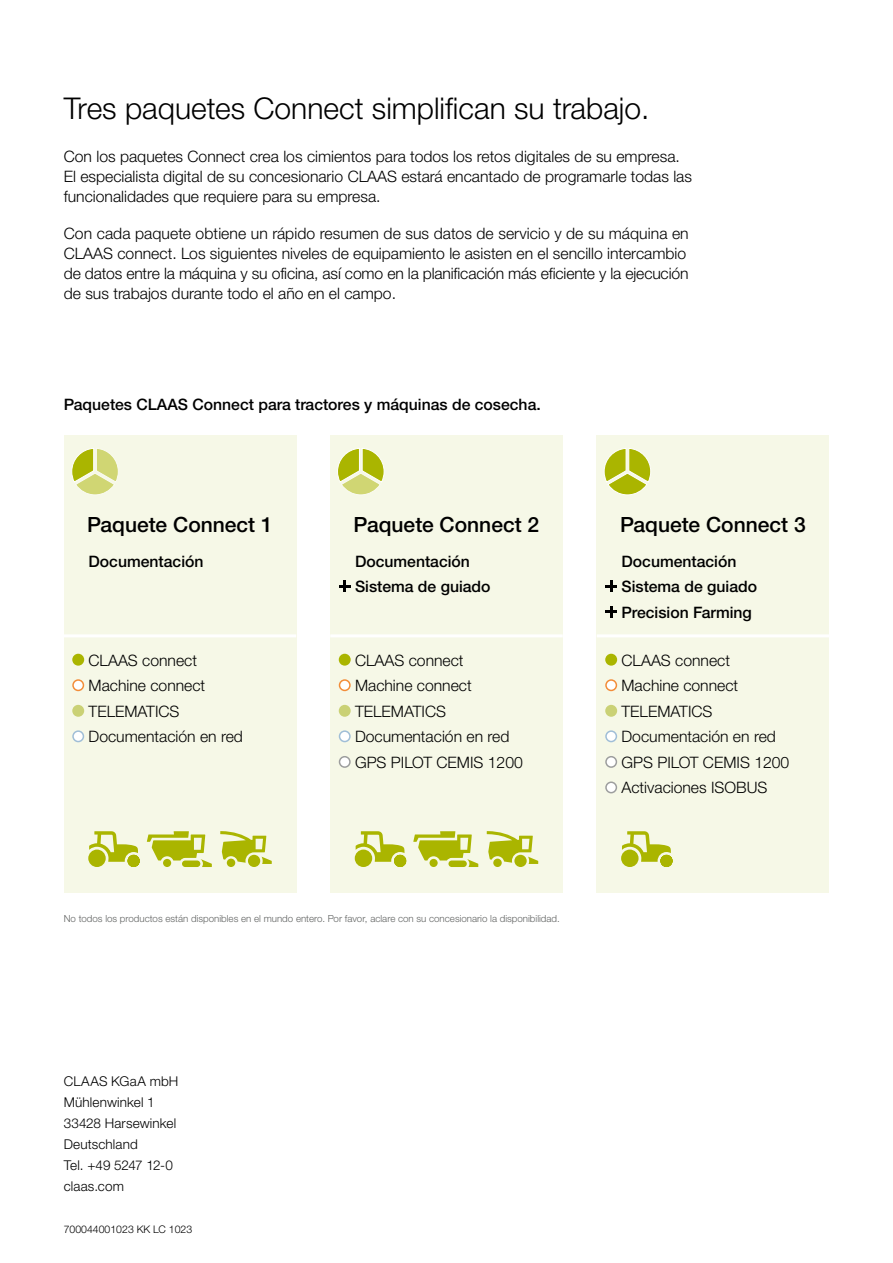
<style>
.page{position:relative;width:893px;height:1263px;background:#fff}
.page>*{position:absolute;margin:0;border:0;box-sizing:border-box;transform-origin:0 0}
.t1{font:300 30px "CLAAS Helvetica Neue";color:#000}
.t2{font:500 21px "CLAAS Helvetica Neue";color:#000}
.t3{font:300 15.75px/25.5px "CLAAS Helvetica Neue";color:#000}
.t4{font:500 15.75px/25.5px "CLAAS Helvetica Neue";color:#000}
.t5{font:300 13.5px/21px "CLAAS Helvetica Neue";letter-spacing:.01em;color:#000}
.t6{font:300 10.5px "CLAAS Helvetica Neue";color:#000}
.t7{font:300 9.75px "CLAAS Helvetica Neue";color:#626463}
</style>
<div class="page">
<div style="left:64px;top:435px;width:232px;height:458px;background:#f6f8e7"></div>
<div style="left:330px;top:435px;width:233px;height:458px;background:#f6f8e7"></div>
<div style="left:597px;top:435px;width:232px;height:458px;background:#f6f8e7"></div>
<hr style="left:64px;top:634px;width:232px;height:3px;background:#fff">
<hr style="left:330px;top:634px;width:233px;height:3px;background:#fff">
<hr style="left:597px;top:634px;width:232px;height:3px;background:#fff">
<svg style="left:88px;top:831px;width:52px;height:36px"></svg>
<svg style="left:147px;top:831px;width:65px;height:36px"></svg>
<svg style="left:220px;top:831px;width:52px;height:36px"></svg>
<svg style="left:355px;top:831px;width:51px;height:36px"></svg>
<svg style="left:413px;top:831px;width:65px;height:36px"></svg>
<svg style="left:487px;top:831px;width:51px;height:36px"></svg>
<svg style="left:621px;top:831px;width:52px;height:36px"></svg>
<svg style="left:72px;top:448px;width:46px;height:47px"></svg>
<svg style="left:337px;top:448px;width:47px;height:47px"></svg>
<svg style="left:604px;top:448px;width:47px;height:47px"></svg>
<svg style="left:339px;top:580px;width:12px;height:12px"></svg>
<svg style="left:605px;top:580px;width:12px;height:12px"></svg>
<svg style="left:605px;top:606px;width:12px;height:12px"></svg>
<div style="left:72px;top:654px;width:12px;height:12px;background:#aab500;border-radius:50%"></div>
<div style="left:73px;top:680px;width:10px;height:10px;background:#fff;border-radius:50%"></div>
<div style="left:72px;top:679px;width:12px;height:12px;border:2px solid #f38d39;border-radius:50%"></div>
<div style="left:72px;top:705px;width:12px;height:12px;background:#cad175;border-radius:50%"></div>
<div style="left:73px;top:731px;width:10px;height:10px;background:#fff;border-radius:50%"></div>
<div style="left:72px;top:730px;width:12px;height:12px;border:2px solid #a0bed7;border-radius:50%"></div>
<div style="left:339px;top:654px;width:12px;height:12px;background:#aab500;border-radius:50%"></div>
<div style="left:339px;top:680px;width:11px;height:10px;background:#fff;border-radius:50%"></div>
<div style="left:339px;top:679px;width:12px;height:12px;border:2px solid #f38d39;border-radius:50%"></div>
<div style="left:339px;top:705px;width:12px;height:12px;background:#cad175;border-radius:50%"></div>
<div style="left:339px;top:731px;width:11px;height:10px;background:#fff;border-radius:50%"></div>
<div style="left:339px;top:730px;width:12px;height:12px;border:2px solid #a0bed7;border-radius:50%"></div>
<div style="left:339px;top:757px;width:11px;height:10px;background:#fff;border-radius:50%"></div>
<div style="left:339px;top:756px;width:12px;height:12px;border:2px solid #9d9e9e;border-radius:50%"></div>
<div style="left:605px;top:654px;width:12px;height:12px;background:#aab500;border-radius:50%"></div>
<div style="left:606px;top:680px;width:10px;height:10px;background:#fff;border-radius:50%"></div>
<div style="left:605px;top:679px;width:12px;height:12px;border:2px solid #f38d39;border-radius:50%"></div>
<div style="left:605px;top:705px;width:12px;height:12px;background:#cad175;border-radius:50%"></div>
<div style="left:606px;top:731px;width:10px;height:10px;background:#fff;border-radius:50%"></div>
<div style="left:605px;top:730px;width:12px;height:12px;border:2px solid #a0bed7;border-radius:50%"></div>
<div style="left:606px;top:757px;width:10px;height:10px;background:#fff;border-radius:50%"></div>
<div style="left:605px;top:756px;width:12px;height:12px;border:2px solid #9d9e9e;border-radius:50%"></div>
<div style="left:606px;top:782px;width:10px;height:11px;background:#fff;border-radius:50%"></div>
<div style="left:605px;top:781px;width:12px;height:12px;border:2px solid #9d9e9e;border-radius:50%"></div>
<h1 class="t1" style="left:64px;top:89px;width:587px">Tres paquetes Connect simplifican su trabajo.</h1>
<p class="t3" style="left:64px;top:147px;width:630px;line-height:20px">Con los paquetes Connect crea los cimientos para todos los retos digitales de su empresa.<br>El especialista digital de su concesionario CLAAS estará encantado de programarle todas las funcionalidades que requiere para su empresa.</p>
<p class="t3" style="left:64px;top:224px;width:626px;line-height:20px">Con cada paquete obtiene un rápido resumen de sus datos de servicio y de su máquina en CLAAS connect. Los siguientes niveles de equipamiento le asisten en el sencillo intercambio de datos entre la máquina y su oficina, así como en la planificación más eficiente y la ejecución de sus trabajos durante todo el año en el campo.</p>
<p class="t4" style="left:64px;top:392px;width:478px">Paquetes CLAAS Connect para tractores y máquinas de cosecha.</p>
<h2 class="t2" style="left:87px;top:511px;width:187px">Paquete Connect 1</h2>
<p class="t4" style="left:89px;top:549px;width:116px">Documentación</p>
<p class="t4" style="left:355px;top:549px;width:137px">Documentación<br>Sistema de guiado</p>
<p class="t4" style="left:621px;top:549px;width:137px">Documentación<br>Sistema de guiado<br>Precision Farming</p>
<h2 class="t2" style="left:354px;top:511px;width:187px">Paquete Connect 2</h2>
<h2 class="t2" style="left:620px;top:511px;width:187px">Paquete Connect 3</h2>
<p class="t3" style="left:89px;top:648px;width:156px">CLAAS connect<br>Machine connect<br>TELEMATICS<br>Documentación en red</p>
<p class="t3" style="left:355px;top:648px;width:169px">CLAAS connect<br>Machine connect<br>TELEMATICS<br>Documentación en red<br>GPS PILOT CEMIS 1200</p>
<p class="t3" style="left:621px;top:648px;width:169px">CLAAS connect<br>Machine connect<br>TELEMATICS<br>Documentación en red<br>GPS PILOT CEMIS 1200<br>Activaciones ISOBUS</p>
<p class="t7" style="left:64px;top:912px;width:498px">No todos los productos están disponibles en el mundo entero. Por favor, aclare con su concesionario la disponibilidad.</p>
<p class="t5" style="left:64px;top:1071px;width:116px">CLAAS KGaA mbH<br>Mühlenwinkel 1<br>33428 Harsewinkel<br>Deutschland<br>Tel. +49 5247 12- 0 claas.com</p>
<p class="t6" style="left:64px;top:1223px;width:130px">700044001023 KK LC 1023</p>
</div>
